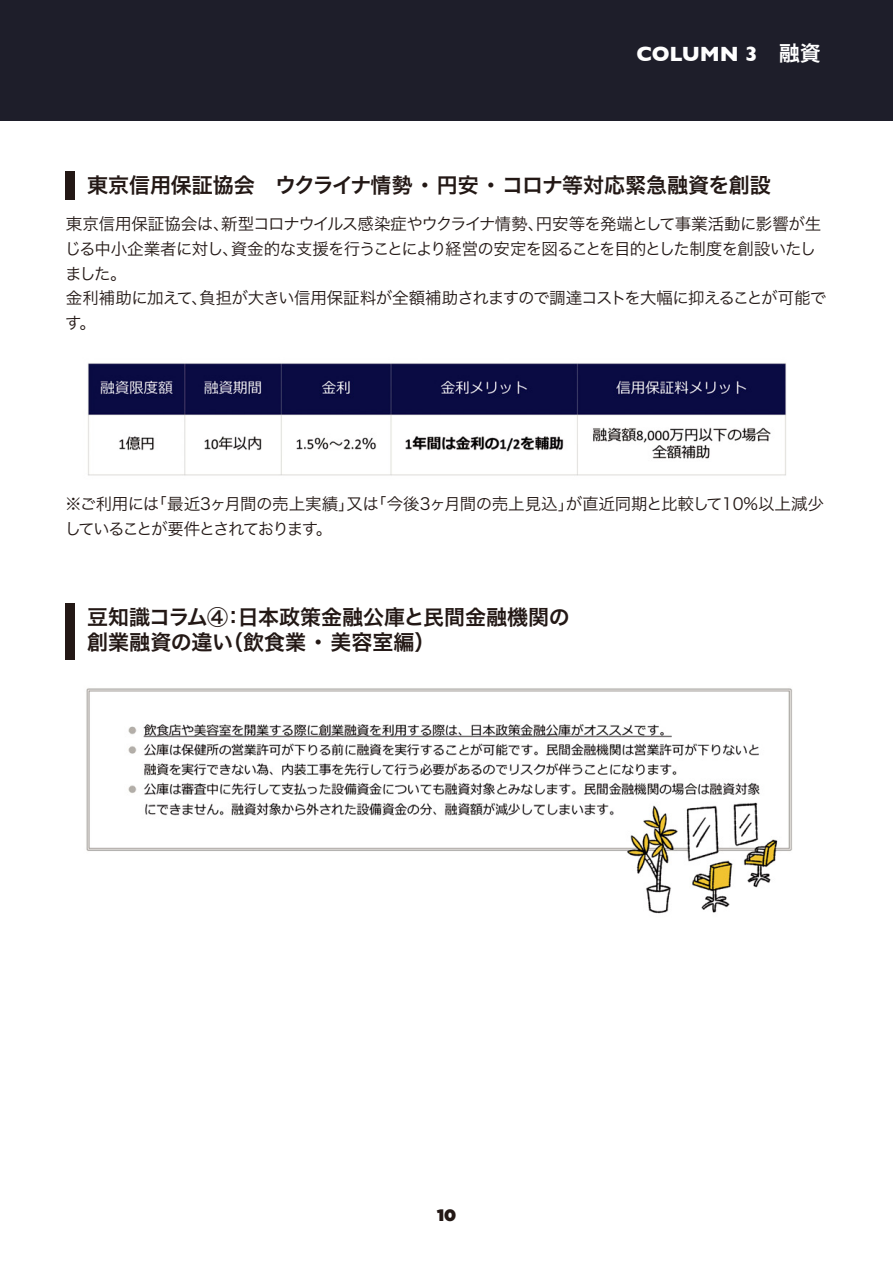
<style>
.page{position:relative;width:893px;height:1263px;background:#fff}
.page>*{position:absolute;margin:0;border:0;box-sizing:border-box;transform-origin:0 0}
.t1{font:21px/25.2px "Hiragino Sans W6";color:#231815}
.t2{font:700 21px "Gill Sans";color:#fff}
.t3{font:16.5px/24.8px "Hiragino Sans W3";letter-spacing:-.045em;color:#231815}
.t4{font:900 16.5px "i Ciel Gotham";color:#231815}
.s1{font-family:"Hiragino Sans W6";font-weight:400}
</style>
<div class="page">
<div style="left:66px;top:171px;width:9px;height:28px;background:#231815"></div>
<div style="left:66px;top:603px;width:9px;height:56px;background:#231815"></div>
<div style="left:0;top:0;width:893px;height:120px;background:#1e1e2a"></div>
<img style="left:88px;top:363px;width:698px;height:113px">
<img style="left:86px;top:688px;width:707px;height:226px">
<p class="t2" style="left:636px;top:37px;width:186px">COLUMN 3 <span class="s1">融資</span></p>
<p class="t1" style="left:87px;top:172px;width:685px">東京信用保証協会　ウクライナ情勢 ・ 円安 ・ コロナ等対応緊急融資を創設</p>
<p class="t3" style="left:65px;top:210px;width:763px">東京信用保証協会は、新型コロナウイルス感染症やウクライナ情勢、円安等を発端として事業活動に影響が生じる中小企業者に対し、資金的な支援を行うことにより経営の安定を図ることを目的とした制度を創設いたしました。<br>金利補助に加えて、負担が大きい信用保証料が全額補助されますので調達コストを大幅に抑えることが可能です。</p>
<p class="t3" style="left:65px;top:491px;width:761px">※ご利用には「最近3ヶ月間の売上実績」又は「今後3ヶ月間の売上見込」が直近同期と比較して10%以上減少していることが要件とされております。</p>
<p class="t1" style="left:87px;top:604px;width:484px">豆知識コラム④：日本政策金融公庫と民間金融機関の創業融資の違い（飲食業 ・ 美容室編）</p>
<p class="t4" style="left:437px;top:1202px;width:21px">10</p>
</div>
